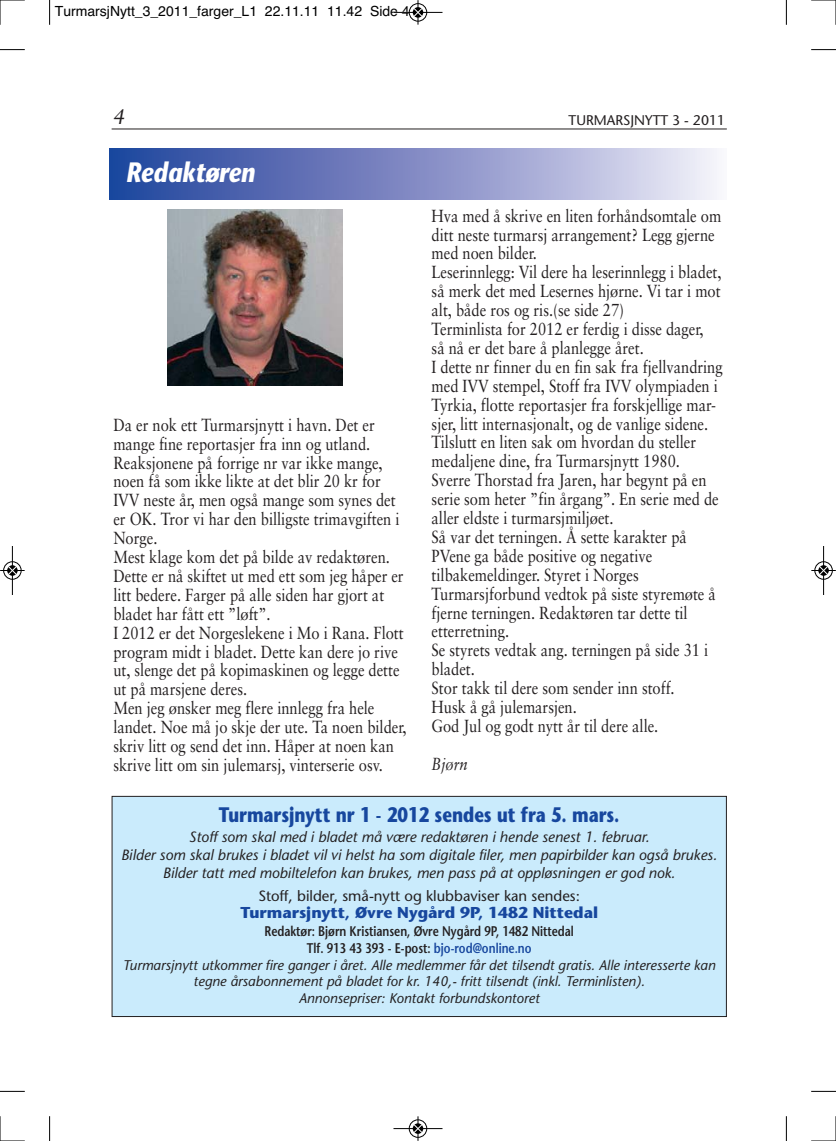
<style>
.page{position:relative;width:836px;height:1141px;background:#fff}
.page>*{position:absolute;margin:0;border:0;box-sizing:border-box;transform-origin:0 0}
.t1{font:italic 700 28px "Stone Sans";color:#fff;scale:.85 1}
.t2{font:700 21px "Stone Sans";color:#17479e;scale:.8 1}
.t3{font:italic 21px "Sabon";color:#231f20}
.t4{font:17.5px/18.9px "Sabon";color:#231f20;scale:.84 1}
.t5{font:italic 17.5px "Sabon";color:#231f20;scale:.84 1}
.t6{font:700 15.75px "Stone Sans";color:#17479e}
.t7{font:italic 14.88px/17.8px "Stone Sans";color:#231f20;text-align:center}
.t8{font:14.88px "Stone Sans";color:#231f20}
.t9{font:italic 14px/16.8px "Stone Sans";color:#231f20;text-align:center}
.t10{font:14px "Helvetica";color:#000}
.t11{font:14px "Stone Sans";color:#231f20}
.s1{font-weight:600;font-style:normal}
.s2{font-weight:600;font-style:normal;color:#17479e}
</style>
<div class="page">
<hr style="left:112px;top:129px;width:615px;height:1px;background:#231f20">
<div style="left:112px;top:796px;width:614px;height:220px;background:#caebfc"></div>
<div style="left:112px;top:796px;width:615px;height:221px;border:1px solid #231f20"></div>
<div style="left:109px;top:149px;width:618px;height:50px;background:linear-gradient(to right,#1c3b99,#f1eaf7)"></div>
<img style="left:167px;top:210px;width:175px;height:175px">
<svg style="left:49px;top:0;width:1px;height:25px"></svg>
<svg style="left:0;top:49px;width:25px;height:1px"></svg>
<svg style="left:786px;top:0;width:1px;height:25px"></svg>
<svg style="left:811px;top:49px;width:25px;height:1px"></svg>
<svg style="left:49px;top:1116px;width:1px;height:25px"></svg>
<svg style="left:0;top:1091px;width:25px;height:1px"></svg>
<svg style="left:786px;top:1116px;width:1px;height:25px"></svg>
<svg style="left:811px;top:1091px;width:25px;height:1px"></svg>
<svg style="left:0;top:0;width:25px;height:25px"></svg>
<svg style="left:811px;top:0;width:25px;height:25px"></svg>
<svg style="left:0;top:1116px;width:25px;height:25px"></svg>
<svg style="left:811px;top:1116px;width:25px;height:25px"></svg>
<div style="left:409px;top:3px;width:18px;height:19px;border:1px solid #fff;border-radius:50%"></div>
<hr style="left:393px;top:12px;width:49px;height:1px;background:#000">
<div style="left:409px;top:3px;width:18px;height:18px;border:1px solid #000;border-radius:50%"></div>
<svg style="left:413px;top:0;width:9px;height:25px"></svg>
<div style="left:409px;top:1119px;width:18px;height:19px;border:1px solid #fff;border-radius:50%"></div>
<hr style="left:393px;top:1128px;width:49px;height:1px;background:#000">
<div style="left:409px;top:1120px;width:18px;height:18px;border:1px solid #000;border-radius:50%"></div>
<svg style="left:413px;top:1116px;width:9px;height:25px"></svg>
<div style="left:3px;top:561px;width:19px;height:19px;border:1px solid #fff;border-radius:50%"></div>
<hr style="left:12px;top:546px;width:1px;height:49px;background:#000">
<div style="left:3px;top:562px;width:18px;height:17px;border:1px solid #000;border-radius:50%"></div>
<svg style="left:0;top:566px;width:25px;height:9px"></svg>
<div style="left:814px;top:561px;width:19px;height:19px;border:1px solid #fff;border-radius:50%"></div>
<hr style="left:823px;top:546px;width:1px;height:49px;background:#000">
<div style="left:814px;top:562px;width:18px;height:17px;border:1px solid #000;border-radius:50%"></div>
<svg style="left:811px;top:566px;width:25px;height:9px"></svg>
<p class="t10" style="left:55px;top:6px;width:356px">TurmarsjNytt_3_2011_farger_L1 22.11.11 11.42 Side 4</p>
<p class="t3" style="left:113px;top:108px;width:13px">4</p>
<p class="t11" style="left:569px;top:115px;width:158px">TURMARSJNYTT 3 - 2011</p>
<h1 class="t1" style="left:126px;top:161px;width:153px">Redaktøren</h1>
<p class="t4" style="left:113px;top:417px;width:350px">Da er nok ett Turmarsjnytt i havn. Det er mange fine reportasjer fra inn og utland.<br>Reaksjonene på forrige nr var ikke mange, noen få som ikke likte at det blir 20 kr for IVV neste år, men også mange som synes det er OK. Tror vi har den billigste trimavgiften i Norge.<br>Mest klage kom det på bilde av redaktøren.<br>Dette er nå skiftet ut med ett som jeg håper er litt bedere. Farger på alle siden har gjort at bladet har fått ett ”løft”.<br>I 2012 er det Norgeslekene i Mo i Rana. Flott program midt i bladet. Dette kan dere jo rive ut, slenge det på kopimaskinen og legge dette ut på marsjene deres.<br>Men jeg ønsker meg flere innlegg fra hele landet. Noe må jo skje der ute. Ta noen bilder, skriv litt og send det inn. Håper at noen kan skrive litt om sin julemarsj, vinterserie osv.</p>
<p class="t4" style="left:432px;top:208px;width:348px">Hva med å skrive en liten forhåndsomtale om ditt neste turmarsj arrangement? Legg gjerne med noen bilder.<br>Leserinnlegg: Vil dere ha leserinnlegg i bladet, så merk det med Lesernes hjørne. Vi tar i mot alt, både ros og ris.(se side 27)<br>Terminlista for 2012 er ferdig i disse dager,<br>så nå er det bare å planlegge året.<br>I dette nr finner du en fin sak fra fjellvandring med IVV stempel, Stoff fra IVV olympiaden i Tyrkia, flotte reportasjer fra forskjellige mar&shy;sjer, litt internasjonalt, og de vanlige sidene.<br>Tilslutt en liten sak om hvordan du steller medaljene dine, fra Turmarsjnytt 1980.<br>Sverre Thorstad fra Jaren, har begynt på en serie som heter ”fin årgang”. En serie med de aller eldste i turmarsjmiljøet.<br>Så var det terningen. Å sette karakter på PVene ga både positive og negative tilbakemeldinger. Styret i Norges Turmarsjforbund vedtok på siste styremøte å fjerne terningen. Redaktøren tar dette til etterretning.<br>Se styrets vedtak ang. terningen på side 31 i bladet.<br>Stor takk til dere som sender inn stoff.<br>Husk å gå julemarsjen.<br>God Jul og godt nytt år til dere alle.</p>
<p class="t5" style="left:432px;top:756px;width:44px">Bjørn</p>
<p class="t2" style="left:219px;top:806px;width:502px">Turmarsjnytt nr 1 - 2012 sendes ut fra 5. mars.</p>
<p class="t7" style="left:121px;top:830px;width:597px">Stoff som skal med i bladet må være redaktøren i hende senest 1. februar.<br>Bilder som skal brukes i bladet vil vi helst ha som digitale filer, men papirbilder kan også brukes.<br>Bilder tatt med mobiltelefon kan brukes, men pass på at oppløsningen er god nok.</p>
<p class="t8" style="left:258px;top:890px;width:323px">Stoff, bilder, små-nytt og klubbaviser kan sendes:</p>
<p class="t6" style="left:240px;top:907px;width:359px">Turmarsjnytt, Øvre Nygård 9P, 1482 Nittedal</p>
<p class="t9" style="left:123px;top:924px;width:594px"><span class="s1">Redaktør: Bjørn Kristiansen, Øvre Nygård 9P, 1482 Nittedal<br>Tlf. 913 43 393 - E-post:</span> <span class="s2">bjo-rod@online.no<br></span>Turmarsjnytt utkommer fire ganger i året. Alle medlemmer får det tilsendt gratis. Alle interesserte kan tegne årsabonnement på bladet for kr. 140,- fritt tilsendt (inkl. Terminlisten).<br>Annonsepriser: Kontakt forbundskontoret</p>
</div>
